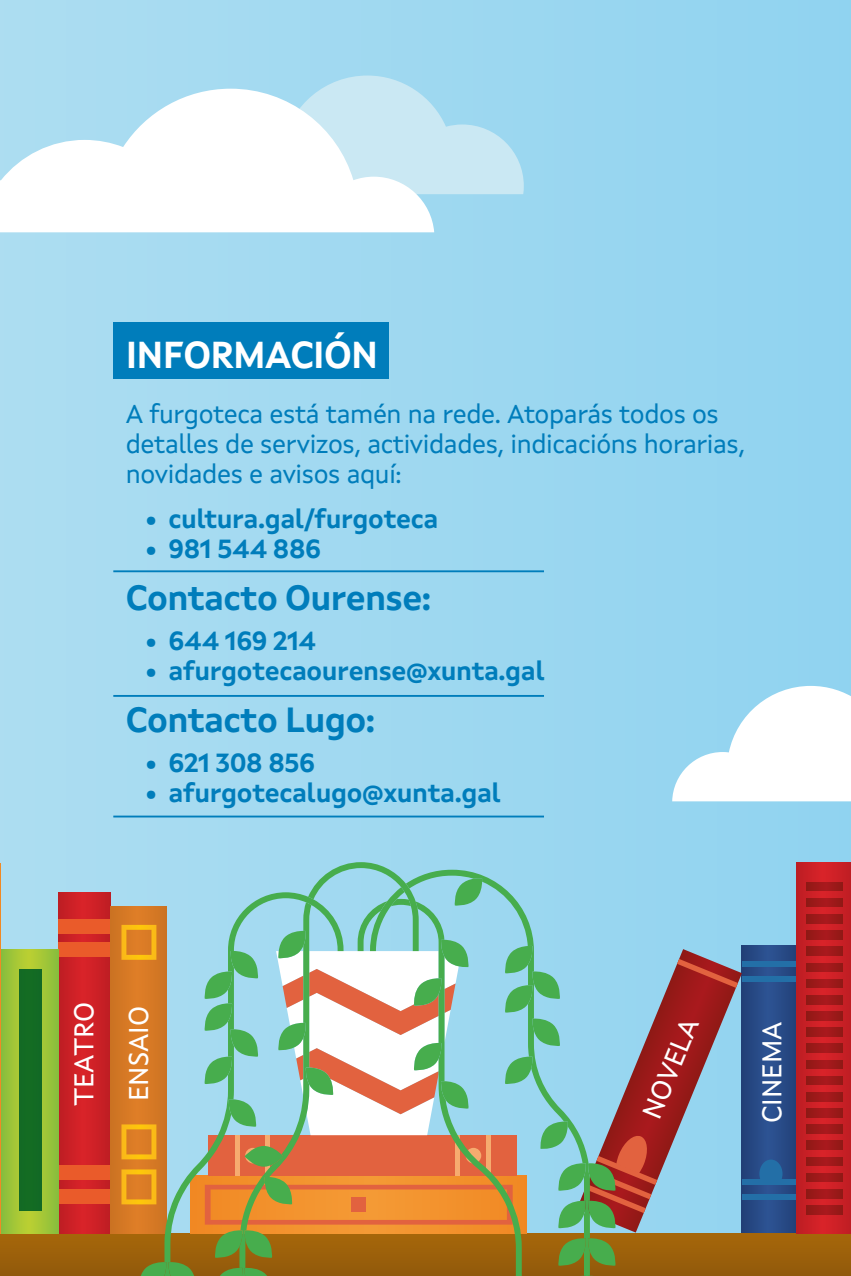
<style>
.page{position:relative;width:851px;height:1276px;background:#fff}
.page>*{position:absolute;margin:0;border:0;box-sizing:border-box;transform-origin:0 0}
.t1{font:700 37.5px "Xunta Sans";letter-spacing:-.02em;color:#fff}
.t2{font:700 35px "Xunta Sans";letter-spacing:-.02em;color:#007dbb}
.t3{font:27.5px "Xunta Sans";color:#fff}
.t4{font:26.25px/30px "Xunta Sans";letter-spacing:-.015em;color:#007dbb}
.t5{font:700 26.25px "Xunta Sans";letter-spacing:-.015em;color:#007dbb}
</style>
<div class="page">
<div style="left:0;top:0;width:850px;height:1276px;background:linear-gradient(to right,#acddf1,#90d3f0)"></div>
<svg style="left:672px;top:686px;width:178px;height:115px"></svg>
<div style="left:741px;top:945px;width:55px;height:288px;background:linear-gradient(to right,#274984,#294b88)"></div>
<div style="left:741px;top:1178px;width:55px;height:6px;background:#236fa7"></div>
<div style="left:741px;top:1194px;width:55px;height:6px;background:#236fa7"></div>
<div style="left:741px;top:961px;width:55px;height:6px;background:#236fa7"></div>
<div style="left:741px;top:976px;width:55px;height:6px;background:#236fa7"></div>
<svg style="left:759px;top:1159px;width:23px;height:20px"></svg>
<div style="left:0;top:1233px;width:850px;height:43px;background:#9c600b"></div>
<svg style="left:796px;top:862px;width:54px;height:371px;background:#c51f24"></svg>
<div style="left:805px;top:882px;width:37px;height:9px;background:#9d191a"></div>
<div style="left:805px;top:898px;width:37px;height:9px;background:#9d191a"></div>
<div style="left:805px;top:914px;width:37px;height:9px;background:#9d191a"></div>
<div style="left:805px;top:930px;width:37px;height:9px;background:#9d191a"></div>
<div style="left:805px;top:947px;width:37px;height:8px;background:#9d191a"></div>
<div style="left:805px;top:963px;width:37px;height:8px;background:#9d191a"></div>
<div style="left:805px;top:979px;width:37px;height:9px;background:#9d191a"></div>
<div style="left:805px;top:995px;width:37px;height:9px;background:#9d191a"></div>
<div style="left:805px;top:1011px;width:37px;height:9px;background:#9d191a"></div>
<div style="left:805px;top:1027px;width:37px;height:9px;background:#9d191a"></div>
<div style="left:805px;top:1044px;width:37px;height:8px;background:#9d191a"></div>
<div style="left:805px;top:1060px;width:37px;height:8px;background:#9d191a"></div>
<div style="left:805px;top:1076px;width:37px;height:9px;background:#9d191a"></div>
<div style="left:805px;top:1092px;width:37px;height:9px;background:#9d191a"></div>
<div style="left:805px;top:1108px;width:37px;height:9px;background:#9d191a"></div>
<div style="left:805px;top:1124px;width:37px;height:9px;background:#9d191a"></div>
<div style="left:805px;top:1141px;width:37px;height:8px;background:#9d191a"></div>
<div style="left:805px;top:1157px;width:37px;height:8px;background:#9d191a"></div>
<div style="left:805px;top:1173px;width:37px;height:9px;background:#9d191a"></div>
<div style="left:805px;top:1189px;width:37px;height:9px;background:#9d191a"></div>
<div style="left:805px;top:1205px;width:37px;height:9px;background:#9d191a"></div>
<svg style="left:58px;top:893px;width:52px;height:340px;background:#ca2326"></svg>
<div style="left:58px;top:919px;width:52px;height:15px;background:#ea5b2a"></div>
<div style="left:58px;top:942px;width:52px;height:15px;background:#ea5b2a"></div>
<div style="left:58px;top:1165px;width:52px;height:15px;background:#ea5b2a"></div>
<div style="left:58px;top:1188px;width:52px;height:15px;background:#ea5b2a"></div>
<svg style="left:657px;top:949px;width:84px;height:283px;background:#9792a4"></svg>
<svg style="left:677px;top:959px;width:60px;height:29px;background:#aa3a37"></svg>
<div style="left:110px;top:906px;width:57px;height:327px;background:#d57824"></div>
<svg style="left:121px;top:1124px;width:35px;height:35px"></svg>
<svg style="left:121px;top:925px;width:35px;height:35px"></svg>
<svg style="left:121px;top:1169px;width:35px;height:35px"></svg>
<svg style="left:1px;top:949px;width:57px;height:284px;background:#97c138"></svg>
<div style="left:19px;top:969px;width:22px;height:242px;background:#136b23"></div>
<svg style="left:164px;top:892px;width:39px;height:384px;background:#a7c5c1"></svg>
<svg style="left:138px;top:1262px;width:58px;height:14px"></svg>
<svg style="left:203px;top:862px;width:454px;height:414px"></svg>
<hr style="left:113px;top:570px;width:431px;height:2px;background:#007dbb">
<hr style="left:113px;top:815px;width:431px;height:2px;background:#007dbb">
<hr style="left:113px;top:695px;width:431px;height:2px;background:#007dbb">
<div style="left:113px;top:323px;width:275px;height:56px;background:#007dbb"></div>
<hr style="left:0;top:863px;width:1px;height:370px;background:#f18924">
<svg style="left:225px;top:76px;width:298px;height:118px;background:#b3dff1"></svg>
<svg style="left:0;top:89px;width:434px;height:143px"></svg>
<h1 class="t1" style="left:126px;top:332px;width:254px">INFORMACIÓN</h1>
<p class="t4" style="left:126px;top:399px;width:620px">A furgoteca está tamén na rede. Atoparás todos os detalles de servizos, actividades, indicacións horarias, novidades e avisos aquí:</p>
<p class="t5" style="left:145px;top:503px;width:294px">• cultura.gal/furgoteca</p>
<p class="t5" style="left:145px;top:533px;width:177px">• 981 544 886</p>
<h2 class="t2" style="left:126px;top:577px;width:306px">Contacto Ourense:</h2>
<p class="t5" style="left:145px;top:625px;width:172px">• 644 169 214</p>
<p class="t5" style="left:145px;top:655px;width:401px">• afurgotecaourense@xunta.gal</p>
<h2 class="t2" style="left:126px;top:699px;width:250px">Contacto Lugo:</h2>
<p class="t5" style="left:145px;top:747px;width:171px">• 621 308 856</p>
<p class="t5" style="left:145px;top:777px;width:357px">• afurgotecalugo@xunta.gal</p>
<p class="t3" style="left:67px;top:1106px;width:106px;rotate:-90deg">TEATRO</p>
<p class="t3" style="left:122px;top:1101px;width:97px;rotate:-90deg">ENSAIO</p>
<p class="t3" style="left:635px;top:1111px;width:108px;rotate:-68deg">NOVELA</p>
<p class="t3" style="left:755px;top:1123px;width:103px;rotate:-90deg">CINEMA</p>
</div>
